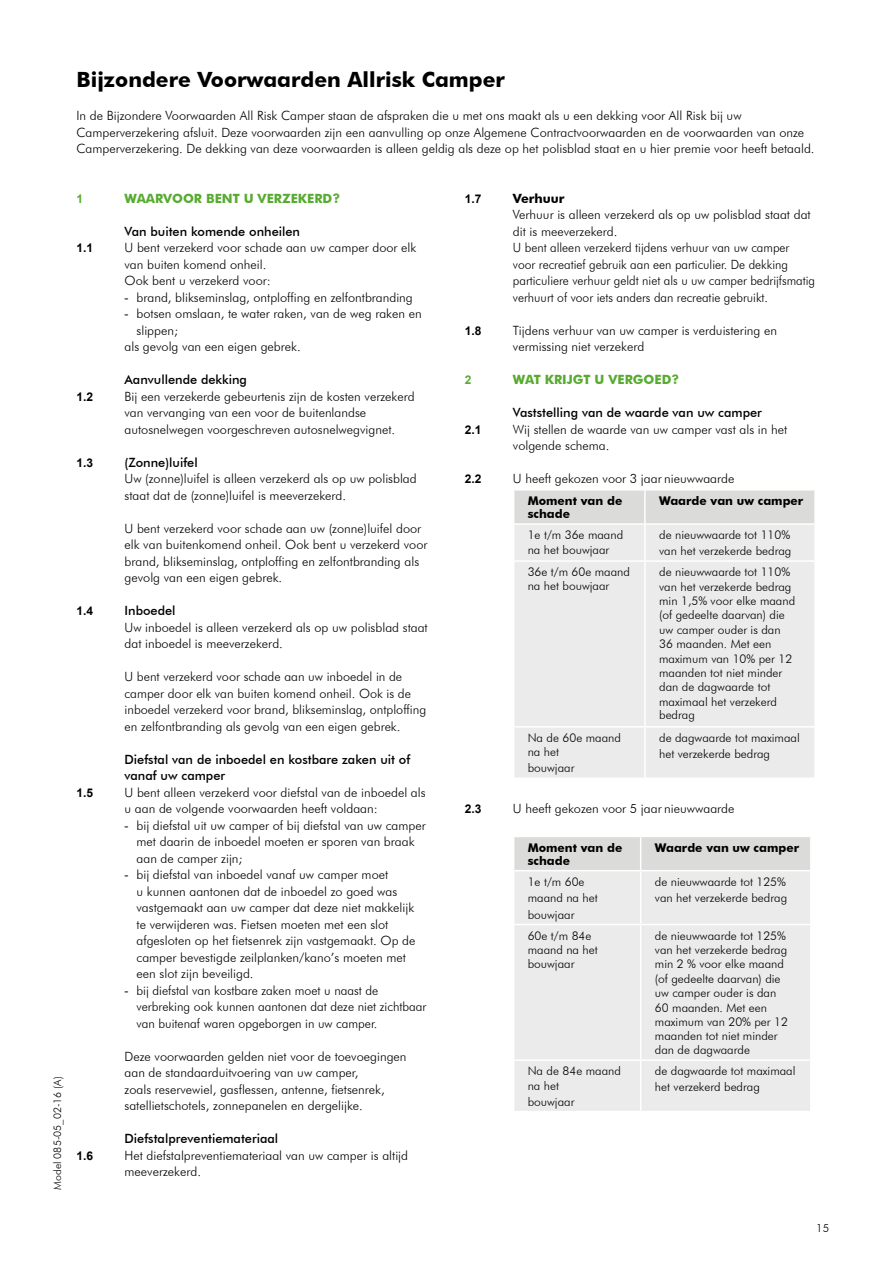
<style>
.page{position:relative;width:893px;height:1263px;background:#fff}
.page>*{position:absolute;margin:0;border:0;box-sizing:border-box;transform-origin:0 0}
.t1{font:700 21px "Futura BT";color:#000}
.t2{font:300 12.75px/16.5px "Futura BT";color:#000}
.t3{font:500 12.75px/16.5px "Futura BT";color:#000}
.t4{font:700 12.75px "Futura BT";color:#58ab31}
.t5{font:700 12.75px "Futura BT";color:#000}
.t6{font:300 12px/14.2px "Futura BT";color:#000}
.t7{font:700 12px/13.2px "Futura BT";color:#000}
.t8{font:700 12px "Arial";color:#000}
.t9{font:700 12px "Arial";color:#58ab31}
.t10{font:300 11.25px "Futura BT";color:#000}
.t11{font:300 10.5px "Futura BT";color:#000}
.s1{font-family:"Arial";font-weight:400;font-size:12px}
</style>
<div class="page">
<div style="left:514px;top:491px;width:300px;height:32px;background:#dbdbda"></div>
<div style="left:514px;top:525px;width:300px;height:252px;background:#ebebeb"></div>
<hr style="left:644px;top:525px;width:2px;height:35px;background:#fff">
<hr style="left:513px;top:560px;width:132px;height:2px;background:#fff">
<hr style="left:645px;top:560px;width:171px;height:2px;background:#fff">
<hr style="left:644px;top:562px;width:2px;height:164px;background:#fff">
<hr style="left:513px;top:726px;width:132px;height:1px;background:#fff">
<hr style="left:645px;top:726px;width:171px;height:1px;background:#fff">
<hr style="left:644px;top:727px;width:2px;height:50px;background:#fff">
<hr style="left:644px;top:491px;width:2px;height:32px;background:#fff">
<div style="left:514px;top:837px;width:296px;height:33px;background:#dbdbda"></div>
<div style="left:514px;top:871px;width:296px;height:240px;background:#ebebeb"></div>
<hr style="left:640px;top:837px;width:1px;height:33px;background:#fff">
<hr style="left:640px;top:871px;width:1px;height:53px;background:#fff">
<hr style="left:513px;top:924px;width:128px;height:1px;background:#fff">
<hr style="left:641px;top:924px;width:171px;height:1px;background:#fff">
<hr style="left:640px;top:925px;width:1px;height:134px;background:#fff">
<hr style="left:513px;top:1059px;width:128px;height:2px;background:#fff">
<hr style="left:641px;top:1059px;width:171px;height:2px;background:#fff">
<hr style="left:640px;top:1061px;width:1px;height:50px;background:#fff">
<h1 class="t1" style="left:77px;top:67px;width:430px">Bijzondere Voorwaarden Allrisk Camper</h1>
<p class="t2" style="left:77px;top:107px;width:739px">In de Bijzondere Voorwaarden All Risk Camper staan de afspraken die u met ons maakt als u een dekking voor All Risk bij uw<br>Camperverzekering afsluit. Deze voorwaarden zijn een aanvulling op onze Algemene Contractvoorwaarden en de voorwaarden van onze<br>Camperverzekering. De dekking van deze voorwaarden is alleen geldig als deze op het polisblad staat en u hier premie voor heeft betaald.</p>
<p class="t11" style="left:51px;top:1189px;width:114px;rotate:-90deg">Model 085-05_02-16 (A)</p>
<p class="t9" style="left:77px;top:190px;width:8px">1</p>
<p class="t4" style="left:125px;top:190px;width:217px">WAARVOOR BENT U VERZEKERD?</p>
<p class="t3" style="left:125px;top:223px;width:177px">Van buiten komende onheilen</p>
<p class="t8" style="left:77px;top:240px;width:18px">1.1</p>
<p class="t2" style="left:125px;top:239px;width:293px">U bent verzekerd voor schade aan uw camper door elk van buiten komend onheil.<br>Ook bent u verzekerd voor:</p>
<p class="t2" style="left:125px;top:289px;width:290px"><span class="s1">-</span> brand, blikseminslag, ontploffing en zelfontbranding</p>
<p class="t2" style="left:125px;top:305px;width:299px"><span class="s1">-</span> botsen omslaan, te water raken, van de weg raken en</p>
<p class="t2" style="left:137px;top:322px;width:43px">slippen;</p>
<p class="t2" style="left:125px;top:338px;width:178px">als gevolg van een eigen gebrek.</p>
<p class="t3" style="left:125px;top:371px;width:124px">Aanvullende dekking</p>
<p class="t8" style="left:77px;top:388px;width:18px">1.2</p>
<p class="t2" style="left:125px;top:388px;width:292px">Bij een verzekerde gebeurtenis zijn de kosten verzekerd van vervanging van een voor de buitenlandse autosnelwegen voorgeschreven autosnelwegvignet.</p>
<p class="t8" style="left:77px;top:454px;width:18px">1.3</p>
<p class="t3" style="left:125px;top:454px;width:75px">(Zonne)luifel</p>
<p class="t2" style="left:125px;top:470px;width:294px">Uw (zonne)luifel is alleen verzekerd als op uw polisblad staat dat de (zonne)luifel is meeverzekerd.</p>
<p class="t2" style="left:125px;top:520px;width:304px">U bent verzekerd voor schade aan uw (zonne)luifel door elk van buitenkomend onheil. Ook bent u verzekerd voor brand, blikseminslag, ontploffing en zelfontbranding als gevolg van een eigen gebrek.</p>
<p class="t8" style="left:77px;top:603px;width:18px">1.4</p>
<p class="t3" style="left:125px;top:602px;width:52px">Inboedel</p>
<p class="t2" style="left:125px;top:619px;width:305px">Uw inboedel is alleen verzekerd als op uw polisblad staat dat inboedel is meeverzekerd.</p>
<p class="t2" style="left:125px;top:668px;width:303px">U bent verzekerd voor schade aan uw inboedel in de camper door elk van buiten komend onheil. Ook is de inboedel verzekerd voor brand, blikseminslag, ontploffing en zelfontbranding als gevolg van een eigen gebrek.</p>
<p class="t3" style="left:125px;top:751px;width:287px">Diefstal van de inboedel en kostbare zaken uit of vanaf uw camper</p>
<p class="t8" style="left:77px;top:784px;width:18px">1.5</p>
<p class="t2" style="left:125px;top:784px;width:303px">U bent alleen verzekerd voor diefstal van de inboedel als u aan de volgende voorwaarden heeft voldaan:</p>
<p class="t2" style="left:137px;top:817px;width:291px;text-indent:-12px"><span class="s1">-</span> bij diefstal uit uw camper of bij diefstal van uw camper met daarin de inboedel moeten er sporen van braak aan de camper zijn;</p>
<p class="t2" style="left:137px;top:866px;width:280px;text-indent:-12px"><span class="s1">-</span> bij diefstal van inboedel vanaf uw camper moet<br>u kunnen aantonen dat de inboedel zo goed was vastgemaakt aan uw camper dat deze niet makkelijk te verwijderen was. Fietsen moeten met een slot afgesloten op het fietsenrek zijn vastgemaakt. Op de camper bevestigde zeilplanken/kano’s moeten met een slot zijn beveiligd.</p>
<p class="t2" style="left:137px;top:982px;width:291px;text-indent:-12px"><span class="s1">-</span> bij diefstal van kostbare zaken moet u naast de verbreking ook kunnen aantonen dat deze niet zichtbaar van buitenaf waren opgeborgen in uw camper.</p>
<p class="t2" style="left:125px;top:1048px;width:283px">Deze voorwaarden gelden niet voor de toevoegingen aan de standaarduitvoering van uw camper,<br>zoals reservewiel, gasflessen, antenne, fietsenrek, satellietschotels, zonnepanelen en dergelijke.</p>
<p class="t3" style="left:125px;top:1130px;width:155px">Diefstalpreventiemateriaal</p>
<p class="t8" style="left:77px;top:1147px;width:18px">1.6</p>
<p class="t2" style="left:125px;top:1147px;width:285px">Het diefstalpreventiemateriaal van uw camper is altijd meeverzekerd.</p>
<p class="t8" style="left:465px;top:190px;width:18px">1.7</p>
<p class="t5" style="left:513px;top:190px;width:53px">Verhuur</p>
<p class="t2" style="left:513px;top:206px;width:304px">Verhuur is alleen verzekerd als op uw polisblad staat dat dit is meeverzekerd.<br>U bent alleen verzekerd tijdens verhuur van uw camper<br>voor recreatief gebruik aan een particulier. De dekking particuliere verhuur geldt niet als u uw camper bedrijfsmatig verhuurt of voor iets anders dan recreatie gebruikt.</p>
<p class="t8" style="left:465px;top:322px;width:18px">1.8</p>
<p class="t2" style="left:513px;top:322px;width:266px">Tijdens verhuur van uw camper is verduistering en vermissing niet verzekerd</p>
<p class="t9" style="left:465px;top:372px;width:8px">2</p>
<p class="t4" style="left:513px;top:372px;width:168px">WAT KRIJGT U VERGOED?</p>
<p class="t3" style="left:513px;top:404px;width:250px">Vaststelling van de waarde van uw camper</p>
<p class="t8" style="left:465px;top:421px;width:18px">2.1</p>
<p class="t2" style="left:513px;top:421px;width:276px">Wij stellen de waarde van uw camper vast als in het volgende schema.</p>
<p class="t8" style="left:465px;top:471px;width:18px">2.2</p>
<p class="t2" style="left:513px;top:470px;width:223px">U heeft gekozen voor 3 jaar nieuwwaarde</p>
<p class="t7" style="left:528px;top:494px;width:96px">Moment van de schade</p>
<p class="t7" style="left:659px;top:494px;width:146px">Waarde van uw camper</p>
<p class="t6" style="left:528px;top:528px;width:97px">1e t/m 36e maand na het bouwjaar</p>
<p class="t6" style="left:659px;top:527px;width:134px;line-height:15.9px">de nieuwwaarde tot 110% van het verzekerde bedrag</p>
<p class="t6" style="left:528px;top:565px;width:104px">36e t/m 60e maand na het bouwjaar</p>
<p class="t6" style="left:659px;top:565px;width:138px">de nieuwwaarde tot 110% van het verzekerde bedrag min 1,5% voor elke maand (of gedeelte daarvan) die uw camper ouder is dan<br>36 maanden. Met een maximum van 10% per 12 maanden tot niet minder dan de dagwaarde tot maximaal het verzekerd bedrag</p>
<p class="t6" style="left:528px;top:730px;width:95px">Na de 60e maand na het</p>
<p class="t6" style="left:528px;top:761px;width:48px">bouwjaar</p>
<p class="t6" style="left:659px;top:730px;width:142px;line-height:15.9px">de dagwaarde tot maximaal het verzekerde bedrag</p>
<p class="t8" style="left:465px;top:801px;width:18px">2.3</p>
<p class="t2" style="left:513px;top:800px;width:223px">U heeft gekozen voor 5 jaar nieuwwaarde</p>
<p class="t7" style="left:528px;top:840px;width:96px">Moment van de schade</p>
<p class="t7" style="left:655px;top:840px;width:146px">Waarde van uw camper</p>
<p class="t6" style="left:528px;top:873px;width:72px;line-height:16.4px">1e t/m 60e maand na het bouwjaar</p>
<p class="t6" style="left:655px;top:873px;width:134px;line-height:16.4px">de nieuwwaarde tot 125% van het verzekerde bedrag</p>
<p class="t6" style="left:528px;top:928px;width:72px">60e t/m 84e maand na het bouwjaar</p>
<p class="t6" style="left:655px;top:928px;width:135px">de nieuwwaarde tot 125% van het verzekerde bedrag min 2 % voor elke maand (of gedeelte daarvan) die uw camper ouder is dan<br>60 maanden. Met een maximum van 20% per 12 maanden tot niet minder dan de dagwaarde</p>
<p class="t6" style="left:528px;top:1064px;width:95px">Na de 84e maand na het</p>
<p class="t6" style="left:528px;top:1094px;width:48px">bouwjaar</p>
<p class="t6" style="left:655px;top:1063px;width:142px;line-height:15.9px">de dagwaarde tot maximaal het verzekerd bedrag</p>
<p class="t10" style="left:816px;top:1221px;width:14px">15</p>
</div>
